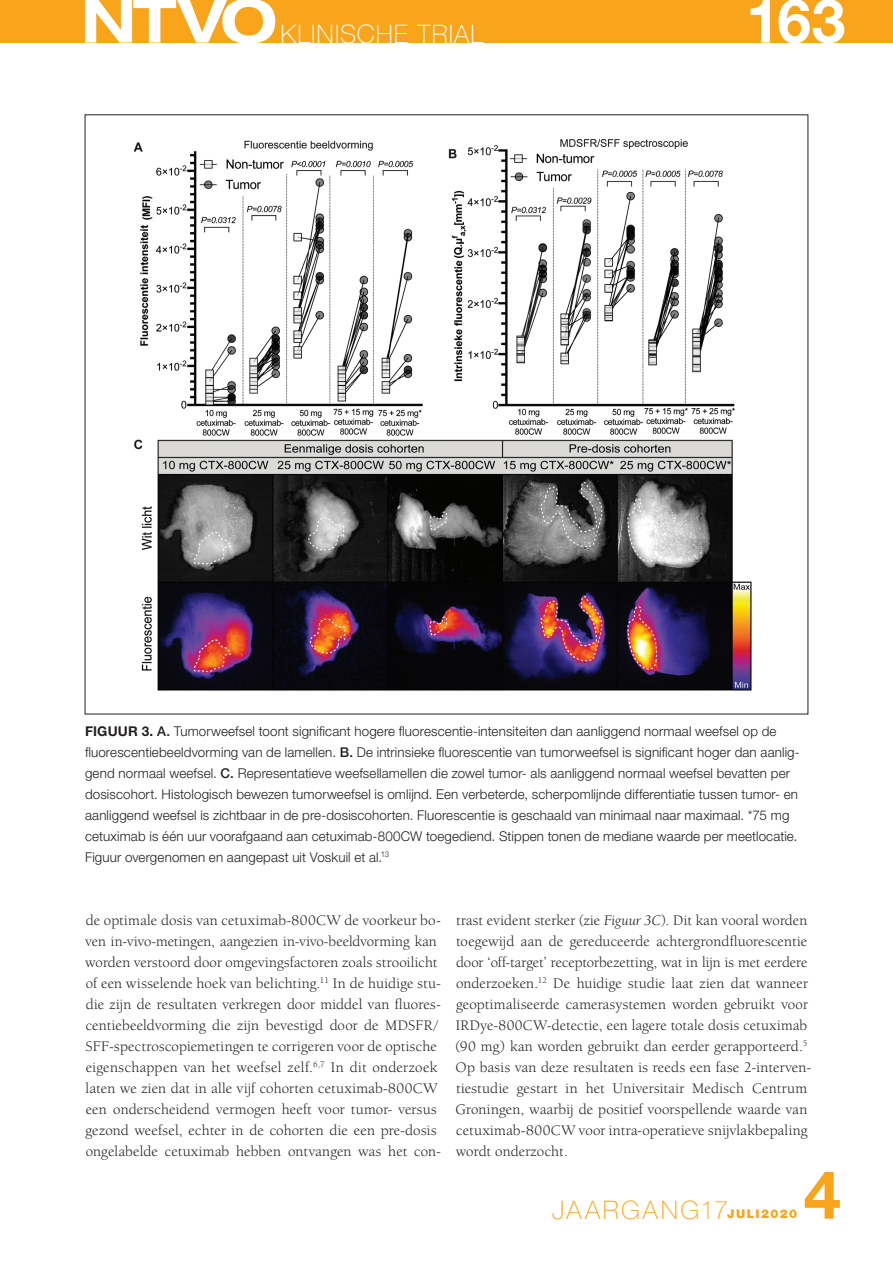
<style>
.page{position:relative;width:893px;height:1263px;background:#fff}
.page>*{position:absolute;margin:0;border:0;box-sizing:border-box;transform-origin:0 0}
.t1{font:700 66.9px "Helvetica Neue LT Std";color:#f9a51b}
.t2{font:700 60.75px "Helvetica Neue LT Std";color:#fff}
.t3{font:100 25.5px "Helvetica Neue LT Std";letter-spacing:.1em;color:#f9a51b}
.t4{font:100 25.5px "Helvetica Neue LT Std";letter-spacing:.045em;color:#fff}
.BODY_2017{font:15px/21px "Berkeley Oldstyle IT Cby BT";letter-spacing:.015em;color:#231f20}
.Tabel_voetnoot{font:300 13.5px/21px "Helvetica Neue LT Std";letter-spacing:.01em;color:#231f20}
.s1{font-weight:700}
.s2{font-weight:500}
.s3{font-style:italic}
.s4{font-weight:900;font-size:12px}
</style>
<div class="page">
<div style="left:0;top:0;width:893px;height:43px;background:#f9a51b"></div>
<svg style="left:85px;top:0;width:190px;height:43px"></svg>
<img style="left:134px;top:139px;width:618px;height:552px">
<p class="t4" style="left:281px;top:19px;width:204px">KLINISCHE TRIAL</p>
<p class="t2" style="left:746px;top:-17px;width:101px">163</p>
<p class="Tabel_voetnoot" style="left:85px;top:720px;width:716px"><span class="s1">FIGUUR 3.</span> <span class="s2">A.</span> Tumorweefsel toont significant hogere fluorescentie-intensiteiten dan aanliggend normaal weefsel op de fluorescentiebeeldvorming van de lamellen. <span class="s2">B.</span> De intrinsieke fluorescentie van tumorweefsel is significant hoger dan aanlig&shy;gend normaal weefsel. <span class="s2">C.</span> Representatieve weefsellamellen die zowel tumor- als aanliggend normaal weefsel bevatten per dosiscohort. Histologisch bewezen tumorweefsel is omlijnd. Een verbeterde, scherpomlijnde differentiatie tussen tumor- en aanliggend weefsel is zichtbaar in de pre-dosiscohorten. Fluorescentie is geschaald van minimaal naar maximaal. *75 mg cetuximab is één uur voorafgaand aan cetuximab-800CW toegediend. Stippen tonen de mediane waarde per meetlocatie.<br>Figuur overgenomen en aangepast uit Voskuil et al.<sup>13</sup></p>
<p class="BODY_2017" style="left:85px;top:909px;width:357px">de optimale dosis van cetuximab-800CW de voorkeur bo&shy;ven in-vivo-metingen, aangezien in-vivo-beeldvorming kan worden verstoord door omgevingsfactoren zoals strooilicht of een wisselende hoek van belichting.<sup>11</sup> In de huidige stu&shy;die zijn de resultaten verkregen door middel van fluores&shy;centiebeeldvorming die zijn bevestigd door de MDSFR/ SFF-spectroscopiemetingen te corrigeren voor de optische eigenschappen van het weefsel zelf.<sup>6,7</sup> In dit onderzoek laten we zien dat in alle vijf cohorten cetuximab-800CW een onderscheidend vermogen heeft voor tumor- versus gezond weefsel, echter in de cohorten die een pre-dosis ongelabelde cetuximab hebben ontvangen was het con-</p>
<p class="BODY_2017" style="left:455px;top:909px;width:357px">trast evident sterker (zie <span class="s3">Figuur 3C</span>). Dit kan vooral worden toegewijd aan de gereduceerde achtergrondfluorescentie door ‘off-target’ receptorbezetting, wat in lijn is met eerdere onderzoeken.<sup>12</sup> De huidige studie laat zien dat wanneer geoptimaliseerde camerasystemen worden gebruikt voor IRDye-800CW-detectie, een lagere totale dosis cetuximab (90 mg) kan worden gebruikt dan eerder gerapporteerd.<sup>5<br></sup>Op basis van deze resultaten is reeds een fase 2-interven&shy;tiestudie gestart in het Universitair Medisch Centrum Groningen, waarbij de positief voorspellende waarde van cetuximab-800CW voor intra-operatieve snijvlakbepaling wordt onderzocht.</p>
<h1 class="t1" style="left:804px;top:1153px;width:39px">4</h1>
<h3 class="t3" style="left:552px;top:1195px;width:247px">JAARGANG17<span class="s4">JULI2020</span></h3>
</div>
